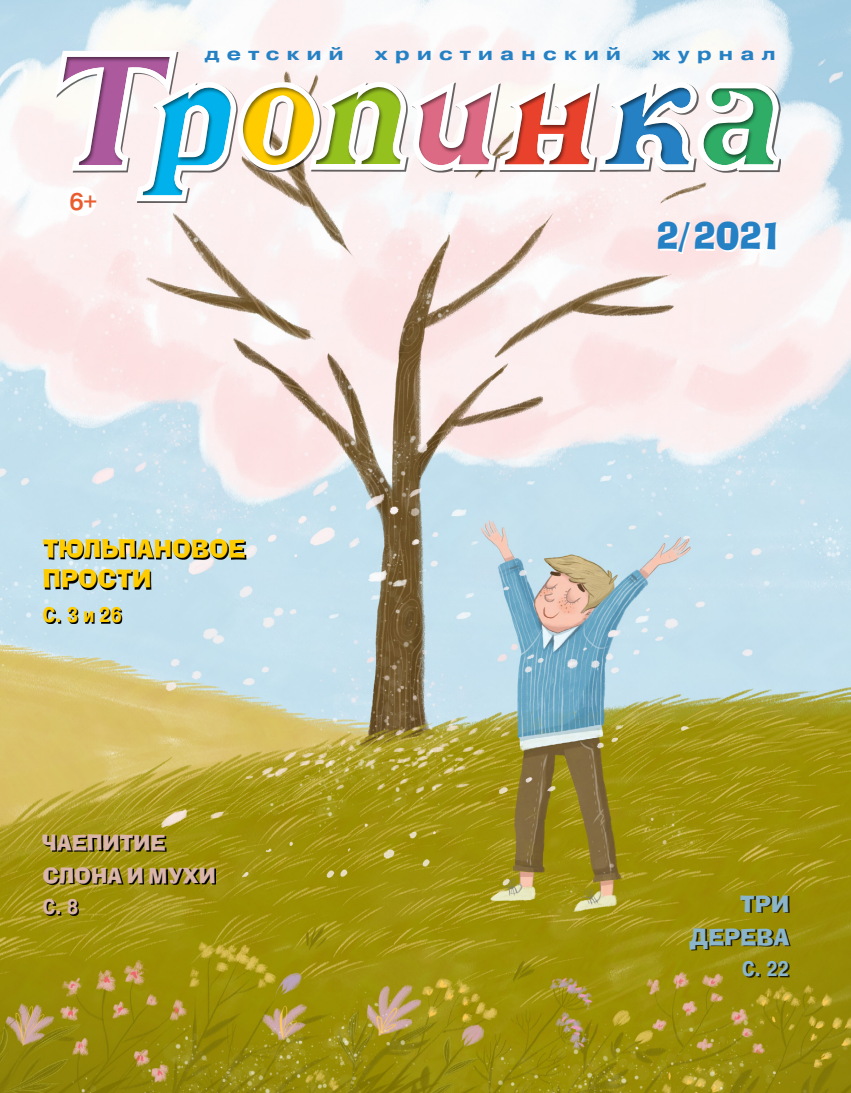
<style>
.page{position:relative;width:851px;height:1093px;background:#fff}
.page>*{position:absolute;margin:0;border:0;box-sizing:border-box;transform-origin:0 0}
.t1{font:36px "Ad Lib BT";color:#2581c4}
.t2{font:24px/30px "Ad Lib BT";letter-spacing:.005em;color:#fc0}
.t3{font:500 24px "Pragmatica";color:#eb5c2e}
.t4{font:22.5px/33px "Ad Lib BT";letter-spacing:.005em;color:#8bb5cb;text-align:right}
.t5{font:21px/32.7px "Ad Lib BT";letter-spacing:.005em;color:#dab5a9}
.t6{font:700 21px "Pragmatica Cond";color:#fc0}
.t7{font:700 21px "Pragmatica Cond";color:#8bb5cb}
.t8{font:700 21px "Pragmatica Cond";color:#dab5a9}
.t9{font:700 18px "Pragmatica Ext";letter-spacing:.37em;color:#2581c4;scale:1.1 1}
</style>
<div class="page">
<img style="left:0;top:0;width:850px;height:1093px">
<div style="left:67px;top:186px;width:29px;height:30px;background:#fff;border-radius:50%"></div>
<div style="left:49px;top:46px;width:134px;height:120px;background:#000;opacity:.5"></div>
<svg style="left:55px;top:51px;width:724px;height:150px"></svg>
<div style="left:688px;top:78px;width:97px;height:88px;background:#000;opacity:.5"></div>
<svg style="left:659px;top:223px;width:118px;height:31px"></svg>
<div style="left:691px;top:896px;width:99px;height:82px;background:#000;opacity:.8"></div>
<svg style="left:45px;top:540px;width:202px;height:84px;background:#98adb7"></svg>
<svg style="left:44px;top:835px;width:172px;height:81px;background:#80750e"></svg>
<h2 class="t3" style="left:70px;top:186px;width:30px">6+</h2>
<p class="t9" style="left:205px;top:42px;width:128px">детский</p>
<p class="t9" style="left:375px;top:42px;width:225px">христианский</p>
<p class="t9" style="left:652px;top:42px;width:114px">журнал</p>
<h1 class="t1" style="left:655px;top:210px;width:129px">2/2021</h1>
<h2 class="t2" style="left:43px;top:534px;width:204px">ТЮЛЬПАНОВОЕ<br>ПРОСТИ</h2>
<p class="t6" style="left:43px;top:601px;width:81px">С. 3 и 26</p>
<p class="t5" style="left:43px;top:826px;width:174px">ЧАЕПИТИЕ<br>СЛОНА И МУХИ</p>
<p class="t8" style="left:43px;top:894px;width:37px">С. 8</p>
<p class="t4" style="left:689px;top:887px;width:101px">ТРИ<br>ДЕРЕВА</p>
<p class="t7" style="left:741px;top:956px;width:49px">С. 22</p>
</div>
